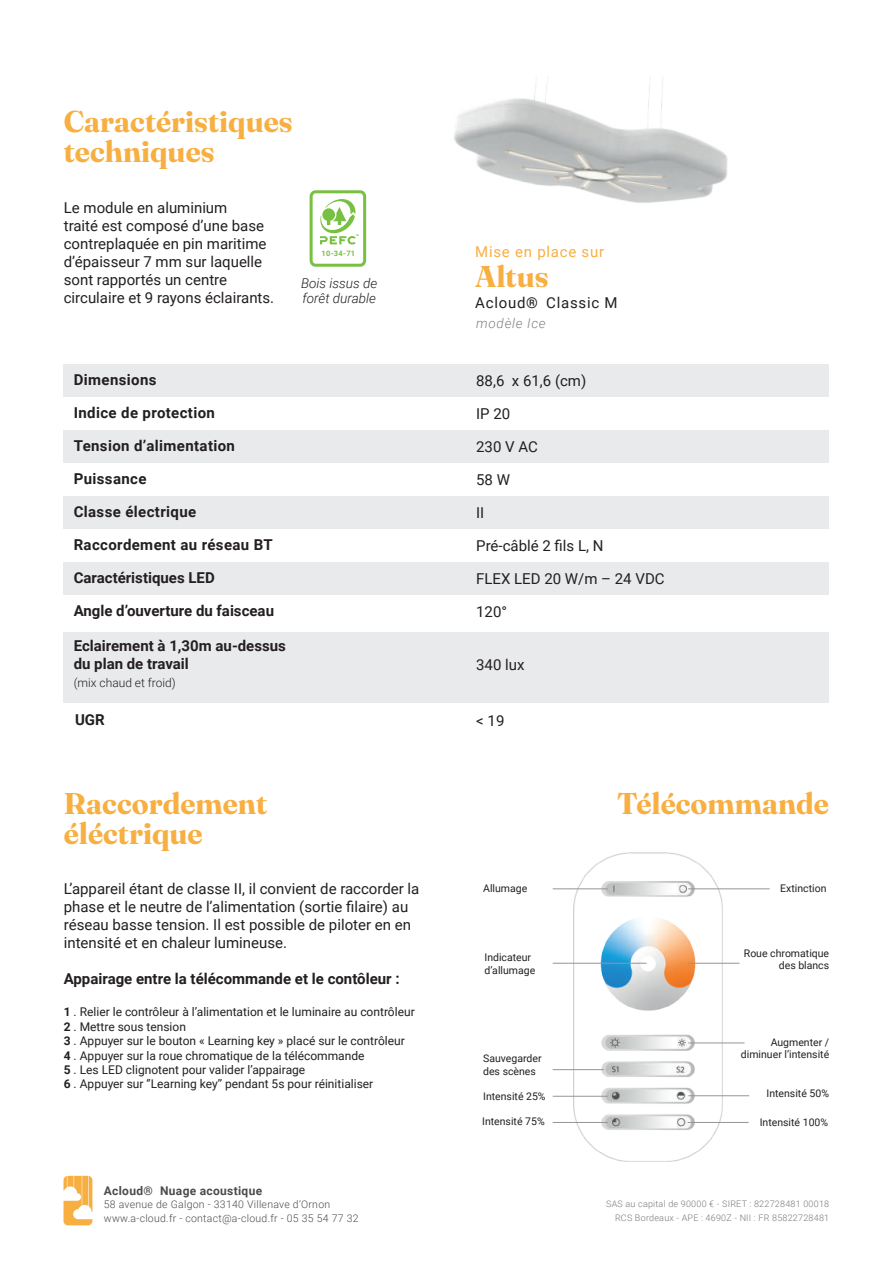
<style>
.page{position:relative;width:893px;height:1263px;background:#fff}
.page>*{position:absolute;margin:0;border:0;box-sizing:border-box;transform-origin:0 0}
.t1{font:700 30px/30px "Fraunces 72 pt";color:#f8af42}
.t2{font:15px/18px "Roboto";color:#231f20}
.t3{font:700 15px/18px "Roboto";color:#231f20}
.t4{font:700 15px "Roboto";letter-spacing:.025em;color:#231f20}
.t5{font:15px "Roboto";letter-spacing:.05em;color:#231f20}
.t6{font:15px "Roboto";letter-spacing:.05em;color:#f8af42}
.t7{font:italic 300 13.5px/15px "Roboto";color:#231f20}
.t8{font:italic 300 13.5px "Roboto";letter-spacing:.05em;color:#808285}
.t9{font:12px/14.4px "Roboto";color:#231f20}
.t10{font:700 12px "Roboto";letter-spacing:.025em;color:#4b4c4d}
.t11{font:300 12px "Roboto";color:#231f20}
.t12{font:10.5px/12.6px "Roboto";color:#231f20;text-align:right}
.t13{font:300 10.5px/13.5px "Roboto";letter-spacing:.025em;color:#4b4c4d}
.t14{font:300 9px/13.5px "Roboto";letter-spacing:.025em;color:#76787b;text-align:right}
.t15{font:700 7.5px "Roboto";color:#77c042}
.s1{font-weight:700}
.s2{font-weight:500}
</style>
<div class="page">
<div style="left:64px;top:632px;width:765px;height:71px;background:#e9eaeb"></div>
<div style="left:64px;top:497px;width:765px;height:32px;background:#e9eaeb"></div>
<div style="left:64px;top:563px;width:765px;height:32px;background:#e9eaeb"></div>
<div style="left:64px;top:430px;width:765px;height:33px;background:#e9eaeb"></div>
<div style="left:64px;top:364px;width:765px;height:33px;background:#e9eaeb"></div>
<svg style="left:64px;top:1176px;width:28px;height:49px"></svg>
<img style="left:454px;top:77px;width:274px;height:126px">
<img style="left:573px;top:852px;width:149px;height:309px">
<hr style="left:688px;top:888px;width:82px;height:1px;background:#939598">
<hr style="left:553px;top:888px;width:55px;height:1px;background:#939598">
<hr style="left:688px;top:963px;width:51px;height:1px;background:#939598">
<hr style="left:553px;top:963px;width:94px;height:1px;background:#939598">
<hr style="left:688px;top:1042px;width:57px;height:1px;background:#939598">
<hr style="left:553px;top:1069px;width:51px;height:1px;background:#939598">
<hr style="left:688px;top:1095px;width:61px;height:1px;background:#939598">
<hr style="left:553px;top:1122px;width:55px;height:1px;background:#939598">
<hr style="left:688px;top:1122px;width:60px;height:1px;background:#939598">
<hr style="left:553px;top:1096px;width:55px;height:1px;background:#939598">
<div style="left:310px;top:190px;width:56px;height:77px;border:3px solid #77c042;border-radius:5px"></div>
<svg style="left:320px;top:199px;width:39px;height:46px"></svg>
<h1 class="t1" style="left:64px;top:104px;width:231px">Caractéristiques techniques</h1>
<p class="t2" style="left:64px;top:198px;width:212px">Le module en aluminium<br>traité est composé d’une base contreplaquée en pin maritime d’épaisseur 7 mm sur laquelle sont rapportés un centre circulaire et 9 rayons éclairants.</p>
<p class="t15" style="left:321px;top:248px;width:35px">10-34-71</p>
<p class="t7" style="left:301px;top:276px;width:78px">Bois issus de forêt durable</p>
<p class="t4" style="left:74px;top:370px;width:84px">Dimensions</p>
<p class="t4" style="left:74px;top:403px;width:143px">Indice de protection</p>
<p class="t4" style="left:74px;top:436px;width:163px">Tension d’alimentation</p>
<p class="t4" style="left:74px;top:469px;width:74px">Puissance</p>
<p class="t4" style="left:74px;top:502px;width:124px">Classe électrique</p>
<p class="t4" style="left:74px;top:535px;width:201px">Raccordement au réseau BT</p>
<p class="t3" style="left:74px;top:568px;width:143px">Caractéristiques LED</p>
<p class="t3" style="left:74px;top:601px;width:202px">Angle d’ouverture du faisceau</p>
<p class="t3" style="left:74px;top:636px;width:214px">Eclairement à 1,30m au-dessus du plan de travail</p>
<p class="t11" style="left:74px;top:674px;width:104px">(mix chaud et froid)</p>
<p class="t3" style="left:75px;top:710px;width:31px">UGR</p>
<h1 class="t1" style="left:64px;top:787px;width:205px">Raccordement éléctrique</h1>
<p class="t2" style="left:64px;top:879px;width:357px">L’appareil étant de classe II, il convient de raccorder la phase et le neutre de l’alimentation (sortie filaire) au réseau basse tension. Il est possible de piloter en en intensité et en chaleur lumineuse.</p>
<p class="t3" style="left:64px;top:969px;width:337px">Appairage entre la télécommande et le contôleur :</p>
<p class="t9" style="left:64px;top:1004px;width:352px"><span class="s1">1</span> . Relier le contrôleur à l’alimentation et le luminaire au contrôleur <span class="s1">2</span> . Mettre sous tension<br><span class="s1">3</span> . Appuyer sur le bouton « Learning key » placé sur le contrôleur<br><span class="s1">4</span> . Appuyer sur la roue chromatique de la télécommande<br><span class="s1">5</span> . Les LED clignotent pour valider l’appairage<br><span class="s1">6</span> . Appuyer sur ‘’Learning key’’ pendant 5s pour réinitialiser</p>
<p class="t10" style="left:104px;top:1182px;width:160px">Acloud® Nuage acoustique</p>
<p class="t13" style="left:104px;top:1197px;width:256px">58 avenue de Galgon - 33140 Villenave d’Ornon www.a-cloud.fr - contact@a-cloud.fr - 05 35 54 77 32</p>
<p class="t6" style="left:475px;top:241px;width:130px">Mise en place sur</p>
<h1 class="t1" style="left:475px;top:260px;width:75px">Altus</h1>
<p class="t5" style="left:475px;top:292px;width:144px">Acloud<span class="s2">®</span> Classic M</p>
<p class="t8" style="left:476px;top:314px;width:71px">modèle Ice</p>
<p class="t2" style="left:476px;top:372px;width:112px">88,6 x 61,6 (cm)</p>
<p class="t2" style="left:476px;top:405px;width:36px">IP 20</p>
<p class="t2" style="left:476px;top:438px;width:63px">230 V AC</p>
<p class="t2" style="left:476px;top:471px;width:35px">58 W</p>
<p class="t2" style="left:476px;top:504px;width:10px">II</p>
<p class="t2" style="left:476px;top:537px;width:129px">Pré-câblé 2 fils L, N</p>
<p class="t2" style="left:476px;top:570px;width:190px">FLEX LED 20 W/m – 24 VDC</p>
<p class="t2" style="left:476px;top:603px;width:32px">120°</p>
<p class="t2" style="left:476px;top:655px;width:50px">340 lux</p>
<p class="t2" style="left:476px;top:711px;width:30px">&lt; 19</p>
<p class="t12" style="left:483px;top:882px;width:46px">Allumage</p>
<p class="t12" style="left:484px;top:951px;width:52px;text-align:left">Indicateur d’allumage</p>
<p class="t12" style="left:483px;top:1052px;width:60px;text-align:left">Sauvegarder des scènes</p>
<h1 class="t1" style="left:617px;top:787px;width:213px">Télécommande</h1>
<p class="t12" style="left:780px;top:882px;width:48px">Extinction</p>
<p class="t12" style="left:744px;top:946px;width:87px">Roue chromatique des blancs</p>
<p class="t12" style="left:741px;top:1035px;width:90px">Augmenter / diminuer l’intensité</p>
<p class="t12" style="left:766px;top:1087px;width:64px">Intensité 50%</p>
<p class="t12" style="left:483px;top:1090px;width:64px">Intensité 25%</p>
<p class="t12" style="left:482px;top:1115px;width:64px">Intensité 75%</p>
<p class="t12" style="left:760px;top:1115px;width:70px">Intensité 100%</p>
<p class="t14" style="left:606px;top:1197px;width:225px">SAS au capital de 90000 € - SIRET : 822728481 00018<br>RCS Bordeaux - APE : 4690Z - NII : FR 85822728481</p>
</div>
